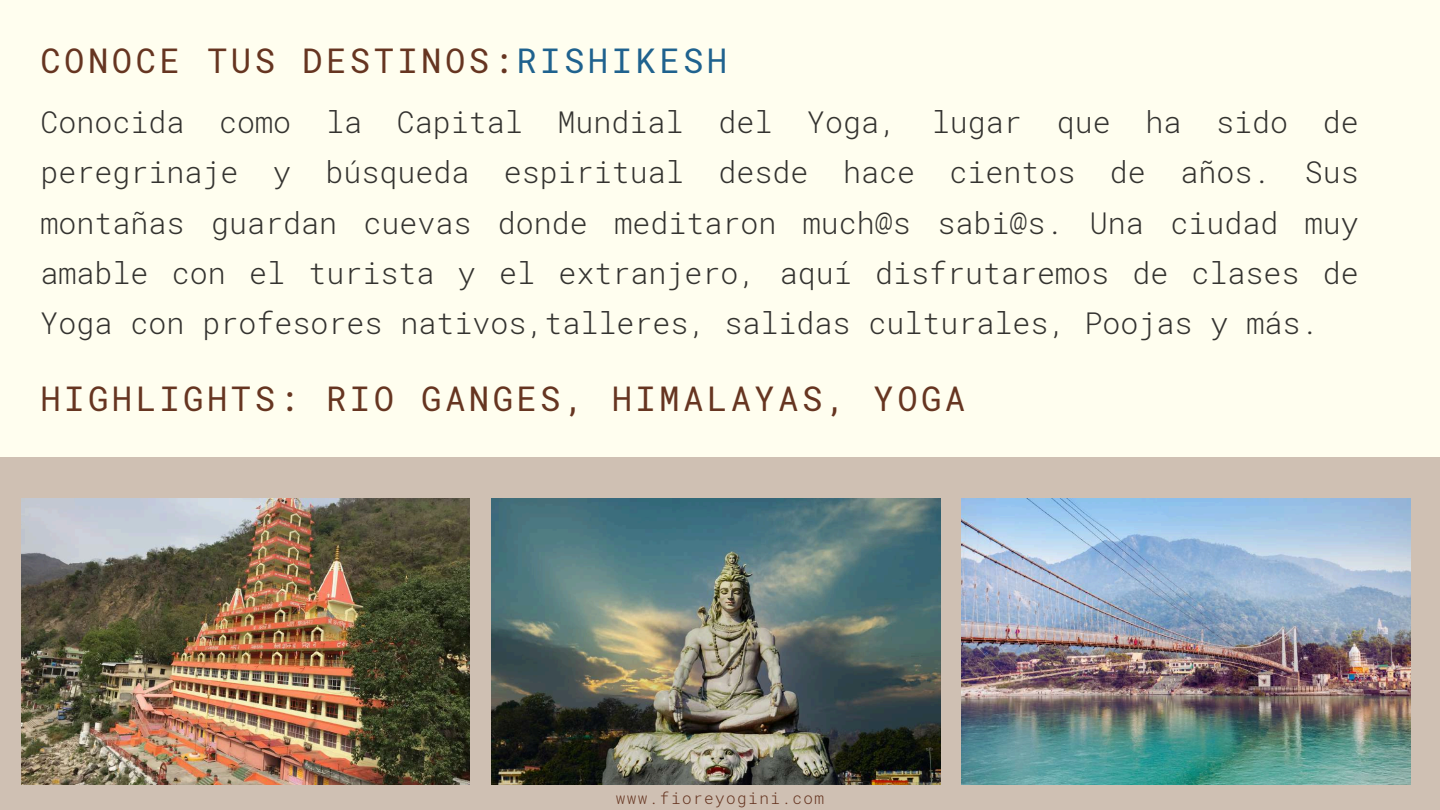
<style>
.page{position:relative;width:1440px;height:810px;background:#fffeef}
.page>*{position:absolute;margin:0;border:0;box-sizing:border-box;transform-origin:0 0}
.t1{font:34px "Roboto Mono";letter-spacing:.1em;color:#663521}
.t2{font:300 30px/50.2px "Roboto Mono";color:#343330;text-align:justify}
.t3{font:300 16px "Roboto Mono";letter-spacing:.09em;color:#663521}
.s1{color:#1f628e}
</style>
<div class="page">
<div style="left:0;top:457px;width:1440px;height:353px;background:#cfc0b3"></div>
<img style="left:961px;top:498px;width:449px;height:287px">
<img style="left:492px;top:498px;width:448px;height:287px">
<img style="left:21px;top:498px;width:449px;height:287px">
<p class="t1" style="left:41px;top:37px;width:688px">CONOCE TUS DESTINOS:<span class="s1">RISHIKESH</span></p>
<p class="t2" style="left:41px;top:96px;width:1320px">Conocida como la Capital Mundial del Yoga, lugar que ha sido de peregrinaje y búsqueda espiritual desde hace cientos de años. Sus montañas guardan cuevas donde meditaron much@s sabi@s. Una ciudad muy amable con el turista y el extranjero, aquí disfrutaremos de clases de Yoga con profesores nativos,talleres, salidas culturales, Poojas y más.</p>
<p class="t1" style="left:41px;top:375px;width:926px">HIGHLIGHTS: RIO GANGES, HIMALAYAS, YOGA</p>
<p class="t3" style="left:616px;top:787px;width:210px">www.fioreyogini.com</p>
</div>
